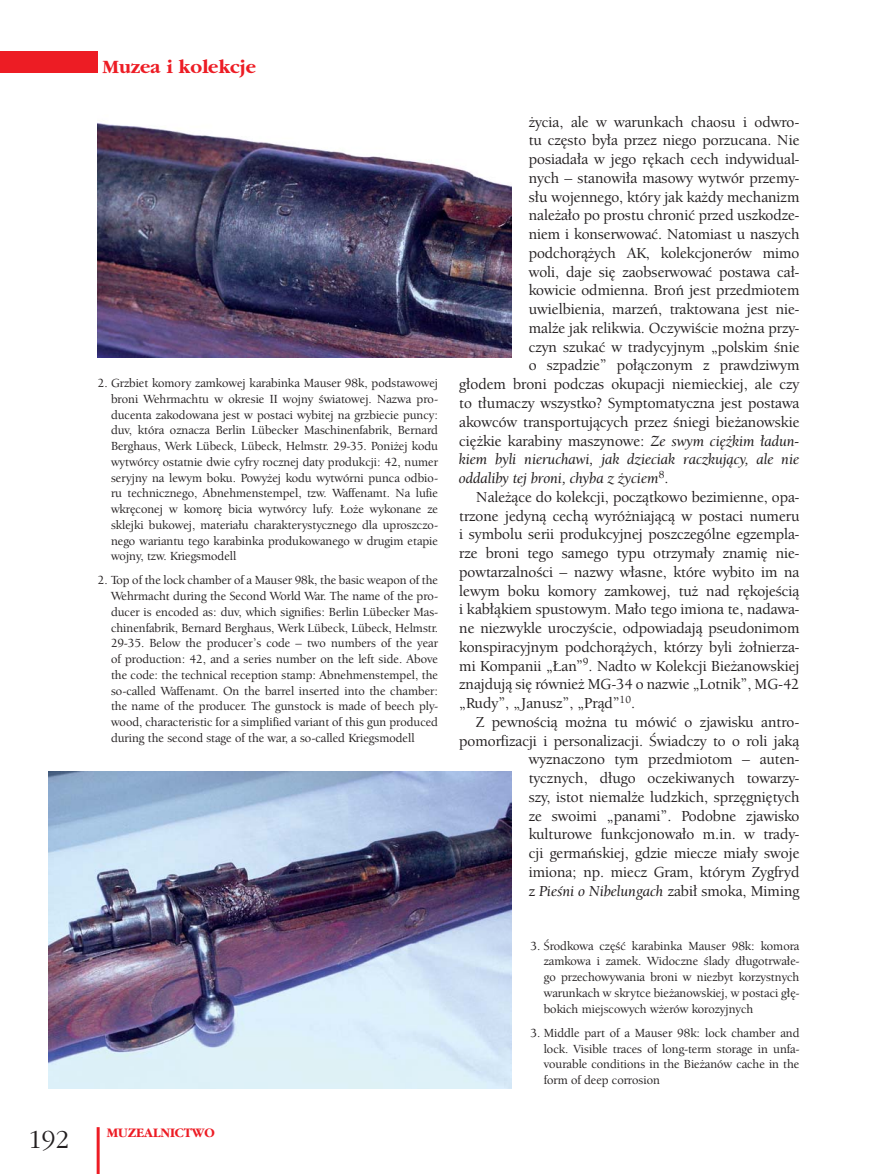
<style>
.page{position:relative;width:876px;height:1174px;background:#fff}
.page>*{position:absolute;margin:0;border:0;box-sizing:border-box;transform-origin:0 0}
.t1{font:27px "Gatineau";color:#231f20}
.t2{font:700 19.5px "Gatineau";color:#ed1c24}
.t3{font:15.75px "Berk Oldsty Md PL";color:#231f20}
.t4{font:italic 15.75px "Berk Oldsty Md PL";color:#231f20}
.t5{font:700 13.5px "Gatineau";color:#ed1c24}
.t6{font:12.75px/15.8px "Berk Oldsty Md PL";color:#231f20;text-align:justify}
.s1{font-style:italic}
.s2{font-style:normal}
</style>
<div class="page">
<hr style="left:97px;top:1127px;width:3px;height:46px;background:#ed1c24">
<div style="left:0;top:52px;width:98px;height:21px;background:#ed1c24"></div>
<img style="left:98px;top:123px;width:414px;height:235px">
<img style="left:49px;top:771px;width:463px;height:318px">
<h1 class="t1" style="left:28px;top:1129px;width:42px">192</h1>
<p class="t2" style="left:102px;top:59px;width:155px">Muzea i kolekcje</p>
<p class="t6" style="left:111px;top:376px;width:328px;text-indent:-13px">2. Grzbiet komory zamkowej karabinka Mauser 98k, podstawowej broni Wehrmachtu w okresie II wojny światowej. Nazwa pro&shy;ducenta zakodowana jest w postaci wybitej na grzbiecie puncy: duv, która oznacza Berlin Lübecker Maschinenfabrik, Bernard Berghaus, Werk Lübeck, Lübeck, Helmstr. 29-35. Poniżej kodu wytwórcy ostatnie dwie cyfry rocznej daty produkcji: 42, numer seryjny na lewym boku. Powyżej kodu wytwórni punca odbio&shy;ru technicznego, Abnehmenstempel, tzw. Waffenamt. Na lufie wkręconej w komorę bicia wytwórcy lufy. Łoże wykonane ze sklejki bukowej, materiału charakterystycznego dla uproszczo&shy;nego wariantu tego karabinka produkowanego w drugim etapie wojny, tzw. Kriegsmodell</p>
<p class="t6" style="left:111px;top:573px;width:328px;text-indent:-13px">2. Top of the lock chamber of a Mauser 98k, the basic weapon of the Wehrmacht during the Second World War. The name of the pro&shy;ducer is encoded as: duv, which signifies: Berlin Lübecker Mas&shy;chinenfabrik, Bernard Berghaus, Werk Lübeck, Lübeck, Helmstr.<br>29-35. Below the producer’s code – two numbers of the year of production: 42, and a series number on the left side. Above the code: the technical reception stamp: Abnehmenstempel, the so-called Waffenamt. On the barrel inserted into the chamber: the name of the producer. The gunstock is made of beech ply&shy;wood, characteristic for a simplified variant of this gun produced during the second stage of the war, a so-called Kriegsmodell</p>
<p class="t5" style="left:107px;top:1127px;width:110px">MUZEALNICTWO</p>
<p class="t3" style="left:529px;top:115px;width:272px">życia, ale w warunkach chaosu i odwro-</p>
<p class="t3" style="left:529px;top:134px;width:272px">tu często była przez niego porzucana. Nie</p>
<p class="t3" style="left:529px;top:153px;width:272px">posiadała w jego rękach cech indywidual-</p>
<p class="t3" style="left:529px;top:171px;width:272px">nych – stanowiła masowy wytwór przemy-</p>
<p class="t3" style="left:529px;top:190px;width:272px">słu wojennego, który jak każdy mechanizm</p>
<p class="t3" style="left:529px;top:209px;width:272px">należało po prostu chronić przed uszkodze-</p>
<p class="t3" style="left:529px;top:228px;width:272px">niem i konserwować. Natomiast u naszych</p>
<p class="t3" style="left:529px;top:246px;width:272px">podchorążych AK, kolekcjonerów mimo</p>
<p class="t3" style="left:529px;top:265px;width:272px">woli, daje się zaobserwować postawa cał-</p>
<p class="t3" style="left:529px;top:284px;width:272px">kowicie odmienna. Broń jest przedmiotem</p>
<p class="t3" style="left:529px;top:303px;width:272px">uwielbienia, marzeń, traktowana jest nie-</p>
<p class="t3" style="left:529px;top:321px;width:272px">malże jak relikwia. Oczywiście można przy-</p>
<p class="t3" style="left:529px;top:340px;width:272px">czyn szukać w tradycyjnym „polskim śnie</p>
<p class="t3" style="left:529px;top:359px;width:272px">o szpadzie” połączonym z prawdziwym</p>
<p class="t3" style="left:459px;top:378px;width:342px">głodem broni podczas okupacji niemieckiej, ale czy</p>
<p class="t3" style="left:459px;top:396px;width:342px">to tłumaczy wszystko? Symptomatyczna jest postawa</p>
<p class="t3" style="left:459px;top:415px;width:342px">akowców transportujących przez śniegi bieżanowskie</p>
<p class="t3" style="left:459px;top:434px;width:342px">ciężkie karabiny maszynowe: <span class="s1">Ze swym ciężkim ładun-</span></p>
<p class="t4" style="left:459px;top:453px;width:342px">kiem byli nieruchawi, jak dzieciak raczkujący, ale nie</p>
<p class="t4" style="left:459px;top:471px;width:211px">oddaliby tej broni, chyba z życiem<sup>8</sup><span class="s2">.</span></p>
<p class="t3" style="left:476px;top:490px;width:325px">Należące do kolekcji, początkowo bezimienne, opa-</p>
<p class="t3" style="left:459px;top:509px;width:342px">trzone jedyną cechą wyróżniającą w postaci numeru</p>
<p class="t3" style="left:459px;top:528px;width:342px">i symbolu serii produkcyjnej poszczególne egzempla-</p>
<p class="t3" style="left:459px;top:546px;width:342px">rze broni tego samego typu otrzymały znamię nie-</p>
<p class="t3" style="left:459px;top:565px;width:342px">powtarzalności – nazwy własne, które wybito im na</p>
<p class="t3" style="left:459px;top:584px;width:342px">lewym boku komory zamkowej, tuż nad rękojeścią</p>
<p class="t3" style="left:459px;top:603px;width:342px">i kabłąkiem spustowym. Mało tego imiona te, nadawa-</p>
<p class="t3" style="left:459px;top:621px;width:342px">ne niezwykle uroczyście, odpowiadają pseudonimom</p>
<p class="t3" style="left:459px;top:640px;width:342px">konspiracyjnym podchorążych, którzy byli żołnierza-</p>
<p class="t3" style="left:459px;top:659px;width:342px">mi Kompanii „Łan”<sup>9</sup>. Nadto w Kolekcji Bieżanowskiej</p>
<p class="t3" style="left:459px;top:678px;width:342px">znajdują się również MG-34 o nazwie „Lotnik”, MG-42</p>
<p class="t3" style="left:459px;top:696px;width:177px">„Rudy”, „Janusz”, „Prąd”<sup>10</sup>.</p>
<p class="t3" style="left:476px;top:715px;width:325px">Z pewnością można tu mówić o zjawisku antro-</p>
<p class="t3" style="left:459px;top:734px;width:342px">pomorfizacji i personalizacji. Świadczy to o roli jaką</p>
<p class="t3" style="left:529px;top:753px;width:272px">wyznaczono tym przedmiotom – auten-</p>
<p class="t3" style="left:529px;top:771px;width:272px">tycznych, długo oczekiwanych towarzy-</p>
<p class="t3" style="left:529px;top:790px;width:272px">szy, istot niemalże ludzkich, sprzęgniętych</p>
<p class="t3" style="left:529px;top:809px;width:272px">ze swoimi „panami”. Podobne zjawisko</p>
<p class="t3" style="left:529px;top:828px;width:272px">kulturowe funkcjonowało m.in. w trady-</p>
<p class="t3" style="left:529px;top:846px;width:272px">cji germańskiej, gdzie miecze miały swoje</p>
<p class="t3" style="left:529px;top:865px;width:272px">imiona; np. miecz Gram, którym Zygfryd</p>
<p class="t3" style="left:529px;top:884px;width:272px">z <span class="s1">Pieśni o Nibelungach</span> zabił smoka, Miming</p>
<p class="t6" style="left:544px;top:938px;width:257px;text-indent:-13px">3. Środkowa część karabinka Mauser 98k: komora zamkowa i zamek. Widoczne ślady długotrwałe&shy;go przechowywania broni w niezbyt korzystnych warunkach w skrytce bieżanowskiej, w postaci głę&shy;bokich miejscowych wżerów korozyjnych</p>
<p class="t6" style="left:544px;top:1025px;width:257px;text-indent:-13px">3. Middle part of a Mauser 98k: lock chamber and lock. Visible traces of long-term storage in unfa&shy;vourable conditions in the Bieżanów cache in the form of deep corrosion</p>
</div>
